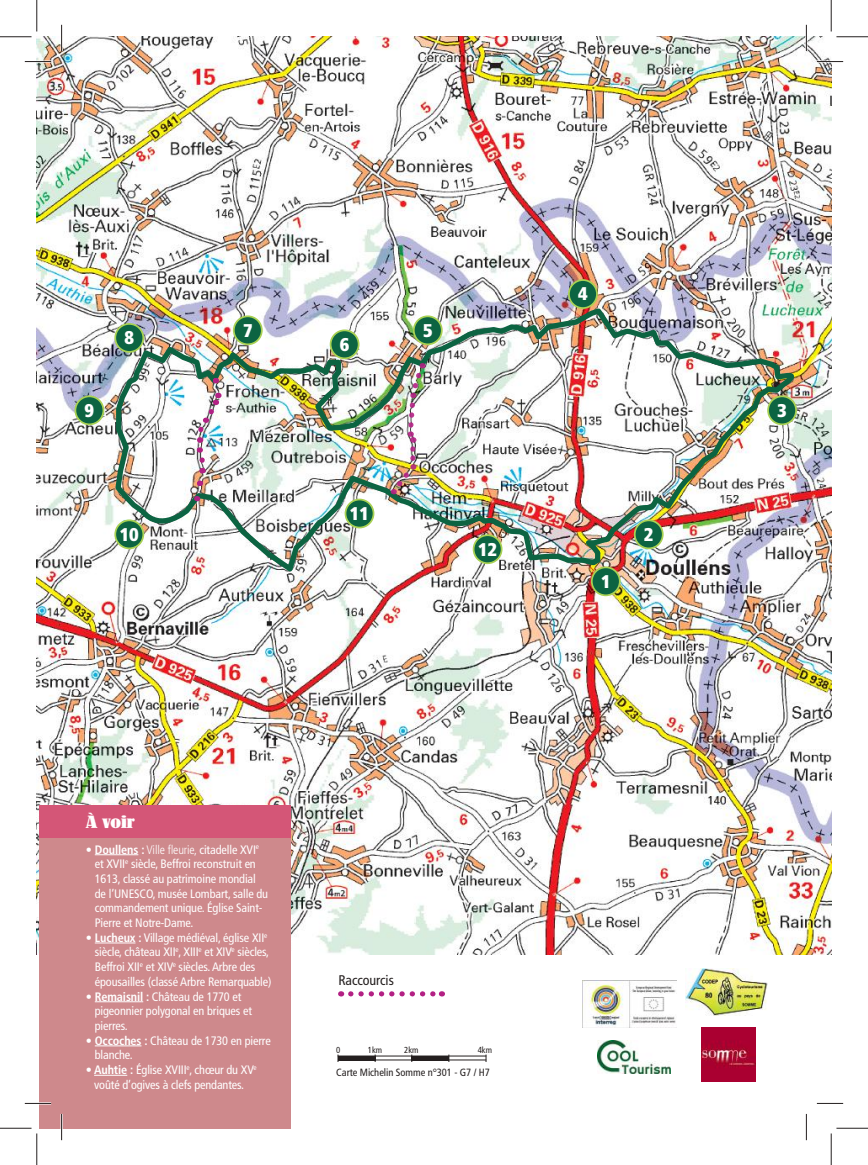
<style>
.page{position:relative;width:868px;height:1165px;background:#fff}
.page>*{position:absolute;margin:0;border:0;box-sizing:border-box;transform-origin:0 0}
.t1{font:900 condensed 18.38px "Frutiger";color:#fff}
.t2{font:500 17.5px "Lo Type";color:#fff}
.t3{font:condensed 14px "Frutiger";letter-spacing:-.005em;color:#241f1f}
.t4{font:condensed 12.25px/14.7px "Frutiger";letter-spacing:-.01em;color:#fff}
.t5{font:condensed 10.5px "Frutiger";letter-spacing:-.005em;color:#241f1f}
.t6{font:condensed 8.75px "Frutiger";letter-spacing:-.005em;color:#241f1f}
.s1{font-weight:700}
.s2{font-weight:300}
</style>
<div class="page">
<img style="left:37px;top:37px;width:793px;height:917px">
<div style="left:39px;top:833px;width:251px;height:295px;background:#ce898c"></div>
<div style="left:39px;top:805px;width:251px;height:32px;background:#d45677"></div>
<hr style="left:95px;top:854px;width:43px;height:1px;background:#fff">
<hr style="left:95px;top:943px;width:40px;height:1px;background:#fff">
<hr style="left:95px;top:1001px;width:48px;height:1px;background:#fff">
<hr style="left:95px;top:1045px;width:46px;height:1px;background:#fff">
<hr style="left:94px;top:1075px;width:33px;height:1px;background:#fff">
<svg style="left:350px;top:991px;width:92px;height:5px"></svg>
<hr style="left:337px;top:1056px;width:149px;height:1px;background:#241f1f">
<hr style="left:338px;top:1060px;width:148px;height:1px;background:#241f1f">
<hr style="left:338px;top:1056px;width:37px;height:4px;background:#241f1f">
<hr style="left:411px;top:1056px;width:37px;height:4px;background:#241f1f">
<img style="left:685px;top:969px;width:81px;height:46px">
<img style="left:701px;top:1028px;width:54px;height:53px">
<img style="left:597px;top:1040px;width:72px;height:33px">
<img style="left:582px;top:981px;width:94px;height:47px">
<div style="left:591px;top:567px;width:28px;height:28px;background:#0c6442;border-radius:50%"></div>
<div style="left:590px;top:566px;width:30px;height:30px;border:2px solid #a8d153;border-radius:50%"></div>
<div style="left:568px;top:280px;width:28px;height:28px;background:#0c6442;border-radius:50%"></div>
<div style="left:568px;top:279px;width:29px;height:30px;border:2px solid #a8d153;border-radius:50%"></div>
<div style="left:75px;top:396px;width:28px;height:28px;background:#0c6442;border-radius:50%"></div>
<div style="left:74px;top:395px;width:30px;height:30px;border:2px solid #a8d153;border-radius:50%"></div>
<img style="left:112px;top:305px;width:684px;height:272px">
<img style="left:191px;top:374px;width:32px;height:127px">
<img style="left:389px;top:363px;width:36px;height:132px">
<hr style="left:25px;top:60px;width:26px;height:3px;background:#fff">
<hr style="left:816px;top:60px;width:26px;height:3px;background:#fff">
<hr style="left:25px;top:1102px;width:26px;height:2px;background:#fff">
<hr style="left:60px;top:25px;width:3px;height:26px;background:#fff">
<hr style="left:60px;top:1114px;width:3px;height:26px;background:#fff">
<hr style="left:805px;top:25px;width:2px;height:26px;background:#fff">
<svg style="left:25px;top:61px;width:26px;height:1px"></svg>
<svg style="left:816px;top:61px;width:26px;height:1px"></svg>
<svg style="left:25px;top:1103px;width:26px;height:1px"></svg>
<svg style="left:816px;top:1103px;width:26px;height:1px"></svg>
<svg style="left:61px;top:25px;width:1px;height:26px"></svg>
<svg style="left:61px;top:1114px;width:1px;height:26px"></svg>
<svg style="left:805px;top:25px;width:1px;height:26px"></svg>
<svg style="left:805px;top:1114px;width:1px;height:26px"></svg>
<hr style="left:0;top:36px;width:32px;height:1px;background:#241f1f">
<hr style="left:836px;top:36px;width:31px;height:1px;background:#241f1f">
<hr style="left:0;top:1128px;width:32px;height:1px;background:#241f1f">
<hr style="left:836px;top:1128px;width:31px;height:1px;background:#241f1f">
<hr style="left:36px;top:0;width:1px;height:32px;background:#241f1f">
<hr style="left:36px;top:1133px;width:1px;height:32px;background:#241f1f">
<hr style="left:830px;top:0;width:1px;height:32px;background:#241f1f">
<hr style="left:830px;top:1133px;width:1px;height:32px;background:#241f1f">
<h1 class="t1" style="left:85px;top:399px;width:11px">9</h1>
<h1 class="t1" style="left:124px;top:327px;width:11px">8</h1>
<h1 class="t1" style="left:120px;top:523px;width:21px">10</h1>
<h1 class="t1" style="left:243px;top:319px;width:11px">7</h1>
<h1 class="t1" style="left:340px;top:333px;width:11px">6</h1>
<h1 class="t1" style="left:423px;top:319px;width:11px">5</h1>
<h1 class="t1" style="left:350px;top:502px;width:21px">11</h1>
<h1 class="t1" style="left:478px;top:538px;width:21px">12</h1>
<h1 class="t1" style="left:578px;top:283px;width:11px">4</h1>
<h1 class="t1" style="left:600px;top:570px;width:11px">1</h1>
<h1 class="t1" style="left:643px;top:523px;width:11px">2</h1>
<h2 class="t2" style="left:86px;top:812px;width:51px">À voir</h2>
<p class="t4" style="left:95px;top:842px;width:175px;text-indent:-9px"><span class="s1">• Doullens :</span> <span class="s2">Ville fleurie,</span> citadelle XVI<sup>e </sup>et XVII<sup>e</sup> siècle, Beffroi reconstruit en 1613, classé au patrimoine mondial de l’UNESCO, musée Lombart, salle du commandement unique. Église Saint-Pierre et Notre-Dame.</p>
<p class="t4" style="left:95px;top:930px;width:178px;text-indent:-9px"><span class="s1">• Lucheux :</span> Village médiéval, église XII<sup>e </sup>siècle, château XII<sup>e</sup>, XIII<sup>e</sup> et XIV<sup>e</sup> siècles, Beffroi XII<sup>e</sup> et XIV<sup>e</sup> siècles. Arbre des épousailles (classé Arbre Remarquable)</p>
<p class="t4" style="left:95px;top:989px;width:159px;text-indent:-9px"><span class="s1">• Remaisnil :</span> Château de 1770 et pigeonnier polygonal en briques et pierres.</p>
<p class="t4" style="left:95px;top:1033px;width:177px;text-indent:-9px"><span class="s1">• Occoches :</span> Château de 1730 en pierre blanche.</p>
<p class="t4" style="left:86px;top:1062px;width:172px;text-align:center"><span class="s1">• Auhtie :</span> Église XVIII<sup>e</sup>, chœur du XV<sup>e </sup>voûté d’ogives à clefs pendantes.</p>
<p class="t3" style="left:338px;top:972px;width:57px">Raccourcis</p>
<p class="t6" style="left:336px;top:1045px;width:6px">0</p>
<p class="t6" style="left:368px;top:1045px;width:16px">1km</p>
<p class="t6" style="left:404px;top:1045px;width:16px">2km</p>
<p class="t6" style="left:477px;top:1045px;width:16px">4km</p>
<p class="t5" style="left:336px;top:1067px;width:155px">Carte Michelin Somme n°301 - G7 / H7</p>
<h1 class="t1" style="left:777px;top:399px;width:11px">3</h1>
</div>
